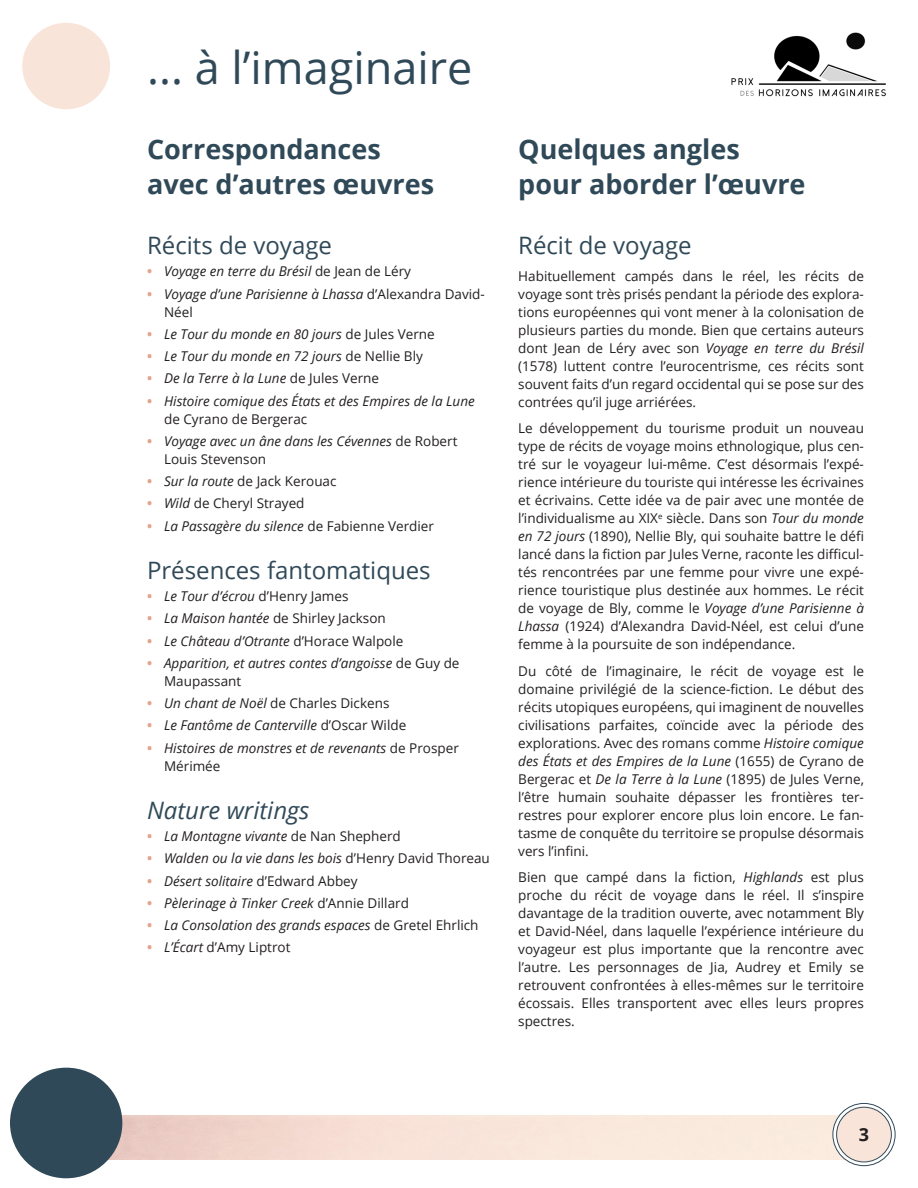
<style>
.page{position:relative;width:918px;height:1188px;background:#fff}
.page>*{position:absolute;margin:0;border:0;box-sizing:border-box;transform-origin:0 0}
.infos{font:45px "Open Sans";color:#304958}
.Titre{font:700 27px/34.5px "Open Sans";color:#304958}
.Sous-titre{font:24px "Open Sans";color:#304958}
.Sous-titre-2{font:italic 24px "Open Sans";color:#304958}
.t1{font:700 18px "Open Sans";color:#231f20}
.Texte_courant{font:13.5px/18px "Open Sans";color:#231f20;text-align:justify}
.Énumération{font:italic 13.5px/18px "Open Sans";color:#231f20}
.Énumération-2{font:13.5px "Open Sans";color:#231f20}
.s1{font-weight:700;font-style:normal;color:#e5a38b}
.s2{font-style:normal}
.s3{font-weight:700;color:#e5a38b}
.s4{font-style:italic}
</style>
<div class="page">
<img style="left:109px;top:1115px;width:742px;height:44px">
<div style="left:10px;top:1068px;width:112px;height:110px;background:#304958;border-radius:50%"></div>
<div style="left:837px;top:1107px;width:54px;height:55px;background:#f9e4da;border-radius:50%"></div>
<div style="left:832px;top:1103px;width:64px;height:63px;border:4px solid #fff;border-radius:50%"></div>
<div style="left:832px;top:1103px;width:64px;height:63px;border:1px solid #304958;border-radius:50%"></div>
<div style="left:836px;top:1107px;width:56px;height:55px;border:1px solid #304958;border-radius:50%"></div>
<div style="left:22px;top:23px;width:88px;height:86px;background:#f9e4da;border-radius:50%"></div>
<img style="left:731px;top:32px;width:155px;height:65px">
<p class="infos" style="left:147px;top:36px;width:327px">... à l’imaginaire</p>
<p class="Titre" style="left:147px;top:132px;width:289px">Correspondances avec d’autres œuvres</p>
<p class="Sous-titre" style="left:147px;top:229px;width:186px">Récits de voyage</p>
<p class="Énumération" style="left:147px;top:262px;width:266px"><span class="s1">•</span> Voyage en terre du Brésil <span class="s2">de Jean de Léry</span></p>
<p class="Énumération" style="left:164px;top:284px;width:322px;text-indent:-17px"><span class="s1">•</span> Voyage d’une Parisienne à Lhassa <span class="s2">d’Alexandra David-<br>Néel</span></p>
<p class="Énumération" style="left:147px;top:325px;width:289px"><span class="s1">•</span> Le Tour du monde en 80 jours <span class="s2">de Jules Verne</span></p>
<p class="Énumération" style="left:147px;top:347px;width:277px"><span class="s1">•</span> Le Tour du monde en 72 jours <span class="s2">de Nellie Bly</span></p>
<p class="Énumération" style="left:147px;top:369px;width:233px"><span class="s1">•</span> De la Terre à la Lune <span class="s2">de Jules Verne</span></p>
<p class="Énumération" style="left:164px;top:391px;width:312px;text-indent:-17px"><span class="s1">•</span> Histoire comique des États et des Empires de la Lune <span class="s2">de Cyrano de Bergerac</span></p>
<p class="Énumération" style="left:164px;top:432px;width:295px;text-indent:-17px"><span class="s1">•</span> Voyage avec un âne dans les Cévennes <span class="s2">de Robert<br>Louis Stevenson</span></p>
<p class="Énumération-2" style="left:147px;top:472px;width:191px"><span class="s3">•</span> <span class="s4">Sur la route</span> de Jack Kerouac</p>
<p class="Énumération-2" style="left:147px;top:494px;width:159px"><span class="s3">•</span> <span class="s4">Wild</span> de Cheryl Strayed</p>
<p class="Énumération" style="left:147px;top:516px;width:288px"><span class="s1">•</span> La Passagère du silence <span class="s2">de Fabienne Verdier</span></p>
<p class="Sous-titre" style="left:147px;top:554px;width:285px">Présences fantomatiques</p>
<p class="Énumération" style="left:147px;top:587px;width:203px"><span class="s1">•</span> Le Tour d’écrou <span class="s2">d’Henry James</span></p>
<p class="Énumération-2" style="left:147px;top:609px;width:240px"><span class="s3">•</span> <span class="s4">La Maison hantée</span> de Shirley Jackson</p>
<p class="Énumération" style="left:147px;top:631px;width:258px"><span class="s1">•</span> Le Château d’Otrante <span class="s2">d’Horace Walpole</span></p>
<p class="Énumération" style="left:164px;top:654px;width:297px;text-indent:-17px"><span class="s1">•</span> Apparition, et autres contes d’angoisse <span class="s2">de Guy de<br>Maupassant</span></p>
<p class="Énumération-2" style="left:147px;top:694px;width:244px"><span class="s3">•</span> <span class="s4">Un chant de Noël</span> de Charles Dickens</p>
<p class="Énumération" style="left:147px;top:716px;width:261px"><span class="s1">•</span> Le Fantôme de Canterville <span class="s2">d’Oscar Wilde</span></p>
<p class="Énumération" style="left:164px;top:738px;width:296px;text-indent:-17px"><span class="s1">•</span> Histoires de monstres et de revenants <span class="s2">de Prosper<br>Mérimée</span></p>
<p class="Sous-titre-2" style="left:147px;top:794px;width:164px">Nature writings</p>
<p class="Énumération" style="left:147px;top:827px;width:255px"><span class="s1">•</span> La Montagne vivante <span class="s2">de Nan Shepherd</span></p>
<p class="Énumération" style="left:147px;top:849px;width:344px"><span class="s1">•</span> Walden ou la vie dans les bois <span class="s2">d’Henry David Thoreau</span></p>
<p class="Énumération" style="left:147px;top:871px;width:212px"><span class="s1">•</span> Désert solitaire <span class="s2">d’Edward Abbey</span></p>
<p class="Énumération" style="left:147px;top:894px;width:263px"><span class="s1">•</span> Pèlerinage à Tinker Creek <span class="s2">d’Annie Dillard</span></p>
<p class="Énumération" style="left:147px;top:916px;width:333px"><span class="s1">•</span> La Consolation des grands espaces <span class="s2">de Gretel Ehrlich</span></p>
<p class="Énumération-2" style="left:147px;top:938px;width:145px"><span class="s3">•</span> <span class="s4">L’Écart</span> d’Amy Liptrot</p>
<p class="Titre" style="left:518px;top:132px;width:289px">Quelques angles pour aborder l’œuvre</p>
<p class="Sous-titre" style="left:518px;top:229px;width:175px">Récit de voyage</p>
<p class="Texte_courant" style="left:518px;top:266px;width:347px">Habituellement campés dans le réel, les récits de voyage sont très prisés pendant la période des explora&shy;tions européennes qui vont mener à la colonisation de plusieurs parties du monde. Bien que certains auteurs dont Jean de Léry avec son <span class="s4">Voyage en terre du Brésil </span>(1578) luttent contre l’eurocentrisme, ces récits sont souvent faits d’un regard occidental qui se pose sur des contrées qu’il juge arriérées.</p>
<p class="Texte_courant" style="left:518px;top:419px;width:347px">Le développement du tourisme produit un nouveau type de récits de voyage moins ethnologique, plus cen&shy;tré sur le voyageur lui-même. C’est désormais l’expé&shy;rience intérieure du touriste qui intéresse les écrivaines et écrivains. Cette idée va de pair avec une montée de l’individualisme au XIX<sup>e</sup> siècle. Dans son <span class="s4">Tour du monde en 72 jours</span> (1890), Nellie Bly, qui souhaite battre le défi lancé dans la fiction par Jules Verne, raconte les difficul&shy;tés rencontrées par une femme pour vivre une expé&shy;rience touristique plus destinée aux hommes. Le récit de voyage de Bly, comme le <span class="s4">Voyage d’une Parisienne à Lhassa</span> (1924) d’Alexandra David-Néel, est celui d’une femme à la poursuite de son indépendance.</p>
<p class="Texte_courant" style="left:518px;top:661px;width:347px">Du côté de l’imaginaire, le récit de voyage est le domaine privilégié de la science-fiction. Le début des récits utopiques européens, qui imaginent de nouvelles civilisations parfaites, coïncide avec la période des explorations. Avec des romans comme <span class="s4">Histoire comique des États et des Empires de la Lune</span> (1655) de Cyrano de Bergerac et <span class="s4">De la Terre à la Lune</span> (1895) de Jules Verne, l’être humain souhaite dépasser les frontières ter&shy;restres pour explorer encore plus loin encore. Le fan&shy;tasme de conquête du territoire se propulse désormais vers l’infini.</p>
<p class="Texte_courant" style="left:518px;top:868px;width:347px">Bien que campé dans la fiction, <span class="s4">Highlands</span> est plus proche du récit de voyage dans le réel. Il s’inspire davantage de la tradition ouverte, avec notamment Bly et David-Néel, dans laquelle l’expérience intérieure du voyageur est plus importante que la rencontre avec l’autre. Les personnages de Jia, Audrey et Emily se retrouvent confrontées à elles-mêmes sur le territoire écossais. Elles transportent avec elles leurs propres spectres.</p>
<h3 class="t1" style="left:859px;top:1122px;width:12px">3</h3>
</div>
